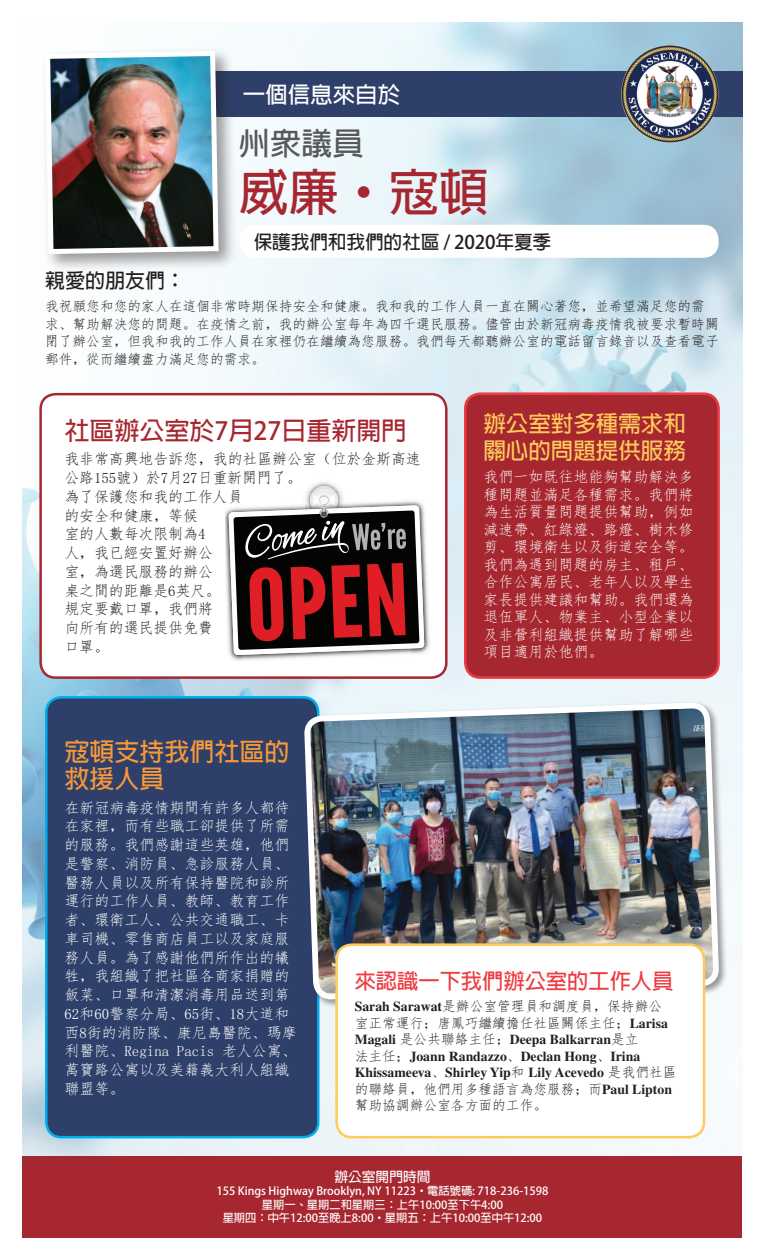
<style>
.page{position:relative;width:765px;height:1260px;background:#fff}
.page>*{position:absolute;margin:0;border:0;box-sizing:border-box;transform-origin:0 0}
.t1{font:700 50px "Adobe Fan Heiti Std";color:#a72730}
.t2{font:700 31.25px "Adobe Fan Heiti Std";color:#57585a}
.t3{font:700 25px "Adobe Fan Heiti Std";color:#a72730}
.t4{font:700 25px/27.5px "Adobe Fan Heiti Std";color:#f79938}
.t5{font:700 22.5px/27px "Adobe Fan Heiti Std";color:#feca5a}
.t6{font:700 22.5px "Adobe Fan Heiti Std";color:#fff}
.t7{font:700 21.25px "Adobe Fan Heiti Std";color:#ee3a41}
.t8{font:700 20px "Adobe Fan Heiti Std";color:#231f20}
.t9{font:700 18.75px "Adobe Fan Heiti Std";letter-spacing:-.01em;color:#231f20}
.t10{font:15px/18.8px "Fang Song";color:#fff;text-align:justify}
.t11{font:15px/18.8px "Fang Song";letter-spacing:-.01em;color:#231f20}
.t12{font:13.75px/17.5px "Fang Song";color:#231f20}
.t13{font:700 13.75px/16.5px "Times";color:#231f20}
.t14{font:700 13.75px "Adobe Fan Heiti Std";color:#fff}
.t15{font:700 11.25px/13.5px "Adobe Fan Heiti Std";color:#fff;text-align:center}
.s1{font-family:"Times";font-weight:700}
.s2{font-family:"Fang Song";font-weight:400}
</style>
<div class="page">
<img style="left:22px;top:22px;width:720px;height:1134px">
<div style="left:22px;top:1156px;width:720px;height:82px;background:#a72730"></div>
<div style="left:41px;top:394px;width:405px;height:284px;background:#fff;border-radius:15px"></div>
<div style="left:39px;top:393px;width:409px;height:286px;border:2px solid #a72730;border-radius:15px"></div>
<div style="left:465px;top:394px;width:254px;height:284px;background:#a72730;border-radius:15px"></div>
<div style="left:464px;top:392px;width:256px;height:287px;border:2px solid #ee3a41;border-radius:15px"></div>
<img style="left:310px;top:482px;width:28px;height:7px">
<img style="left:314px;top:486px;width:20px;height:3px">
<img style="left:225px;top:509px;width:4px;height:9px">
<img style="left:225px;top:518px;width:17px;height:143px">
<img style="left:424px;top:518px;width:5px;height:134px">
<svg style="left:229px;top:489px;width:195px;height:166px"></svg>
<div style="left:158px;top:71px;width:584px;height:45px;background:#2e406a"></div>
<div style="left:41px;top:47px;width:197px;height:226px;background:#231f20;opacity:.45"></div>
<img style="left:43px;top:48px;width:178px;height:209px">
<img style="left:621px;top:45px;width:98px;height:98px;border-radius:49px">
<div style="left:240px;top:225px;width:479px;height:33px;background:#fff;border-radius:15px"></div>
<div style="left:46px;top:697px;width:272px;height:440px;background:#2e406a;border-radius:15px"></div>
<div style="left:45px;top:696px;width:275px;height:442px;border:2px solid #00aeef;border-radius:15px"></div>
<div style="left:303px;top:701px;width:425px;height:307px;background:#231f20;opacity:.45"></div>
<img style="left:307px;top:705px;width:409px;height:451px">
<div style="left:337px;top:945px;width:367px;height:192px;background:#fff;border-radius:15px"></div>
<div style="left:335px;top:943px;width:370px;height:195px;border:2px solid #feca5a;border-radius:15px"></div>
<h3 class="t6" style="left:243px;top:81px;width:159px">一個信息來自於</h3>
<h2 class="t2" style="left:239px;top:125px;width:126px">州眾議員</h2>
<h1 class="t1" style="left:239px;top:163px;width:251px">威廉·寇頓</h1>
<p class="t9" style="left:254px;top:231px;width:299px">保護我們和我們的社區 / 2020年夏季</p>
<h3 class="t8" style="left:45px;top:269px;width:141px">親愛的朋友們：</h3>
<p class="t12" style="left:45px;top:298px;width:675px">我祝願您和您的家人在這個非常時期保持安全和健康。我和我的工作人員一直在關心著您，並希望滿足您的需求、幫助解決您的問題。在疫情之前，我的辦公室每年為四千選民服務。儘管由於新冠病毒疫情我被要求暫時關閉了辦公室，但我和我的工作人員在家裡仍在繼續為您服務。我們每天都聽辦公室的電話留言錄音以及查看電子郵件，從而繼續盡力滿足您的需求。</p>
<h3 class="t3" style="left:64px;top:416px;width:344px">社區辦公室於7月27日重新開門</h3>
<p class="t11" style="left:64px;top:450px;width:358px">我非常高興地告訴您，我的社區辦公室（位於金斯高速公路155號）於7月27日重新開門了。<br>為了保護您和我的工作人員<br>的安全和健康，等候<br>室的人數每次限制為4<br>人，我已經安置好辦公<br>室，為選民服務的辦公<br>桌之間的距離是6英尺。<br>規定要戴口罩，我們將<br>向所有的選民提供免費<br>口罩。</p>
<h3 class="t5" style="left:483px;top:411px;width:204px">辦公室對多種需求和關心的問題提供服務</h3>
<p class="t10" style="left:483px;top:468px;width:211px;line-height:17.5px">我們一如既往地能夠幫助解決多種問題並滿足各種需求。我們將為生活質量問題提供幫助，例如減速帶、紅綠燈、路燈、樹木修剪、環境衛生以及街道安全等。我們為遇到問題的房主、租戶、合作公寓居民、老年人以及學生家長提供建議和幫助。我們還為退伍軍人、物業主、小型企業以及非營利組織提供幫助了解哪些項目適用於他們。</p>
<h3 class="t4" style="left:64px;top:738px;width:226px">寇頓支持我們社區的救援人員</h3>
<p class="t10" style="left:64px;top:798px;width:234px;text-align:left">在新冠病毒疫情期間有許多人都待在家裡，而有些職工卻提供了所需的服務。我們感謝這些英雄，他們是警察、消防員、急診服務人員、醫務人員以及所有保持醫院和診所運行的工作人員、教師、教育工作者、環衛工人、公共交通職工、卡車司機、零售商店員工以及家庭服務人員。為了感謝他們所作出的犧牲，我組織了把社區各商家捐贈的飯菜、口罩和清潔消毒用品送到第<br>62和60警察分局、65街、18大道和西8街的消防隊、康尼島醫院、瑪摩利醫院、Regina Pacis 老人公寓、萬寶路公寓以及美籍義大利人組織聯盟等。</p>
<h3 class="t7" style="left:355px;top:968px;width:320px">來認識一下我們辦公室的工作人員</h3>
<p class="t12" style="left:355px;top:998px;width:315px;line-height:16.5px"><span class="s1">Sarah Sarawat</span>是辦公室管理員和調度員，保持辦公室正常運行；唐鳳巧繼續擔任社區關係主任；<span class="s1">Larisa</span></p>
<p class="t13" style="left:355px;top:1031px;width:323px">Magali <span class="s2">是公共聯絡主任；</span>Deepa Balkarran<span class="s2">是立<br>法主任；</span>Joann Randazzo<span class="s2">、</span>Declan Hong<span class="s2">、</span>Irina<br>Khissameeva<span class="s2">、</span>Shirley Yip<span class="s2">和</span> Lily Acevedo <span class="s2">是我們社區</span></p>
<p class="t12" style="left:355px;top:1080px;width:319px;line-height:16.5px">的聯絡員，他們用多種語言為您服務；而<span class="s1">Paul Lipton</span>幫助協調辦公室各方面的工作。</p>
<p class="t14" style="left:334px;top:1169px;width:98px">辦公室開門時間</p>
<p class="t15" style="left:216px;top:1185px;width:334px">155 Kings Highway Brooklyn, NY 11223•電話號碼: 718-236-1598星期一、星期二和星期三：上午10:00至下午4:00<br>星期四：中午12:00至晚上8:00•星期五：上午10:00至中午12:00</p>
</div>
